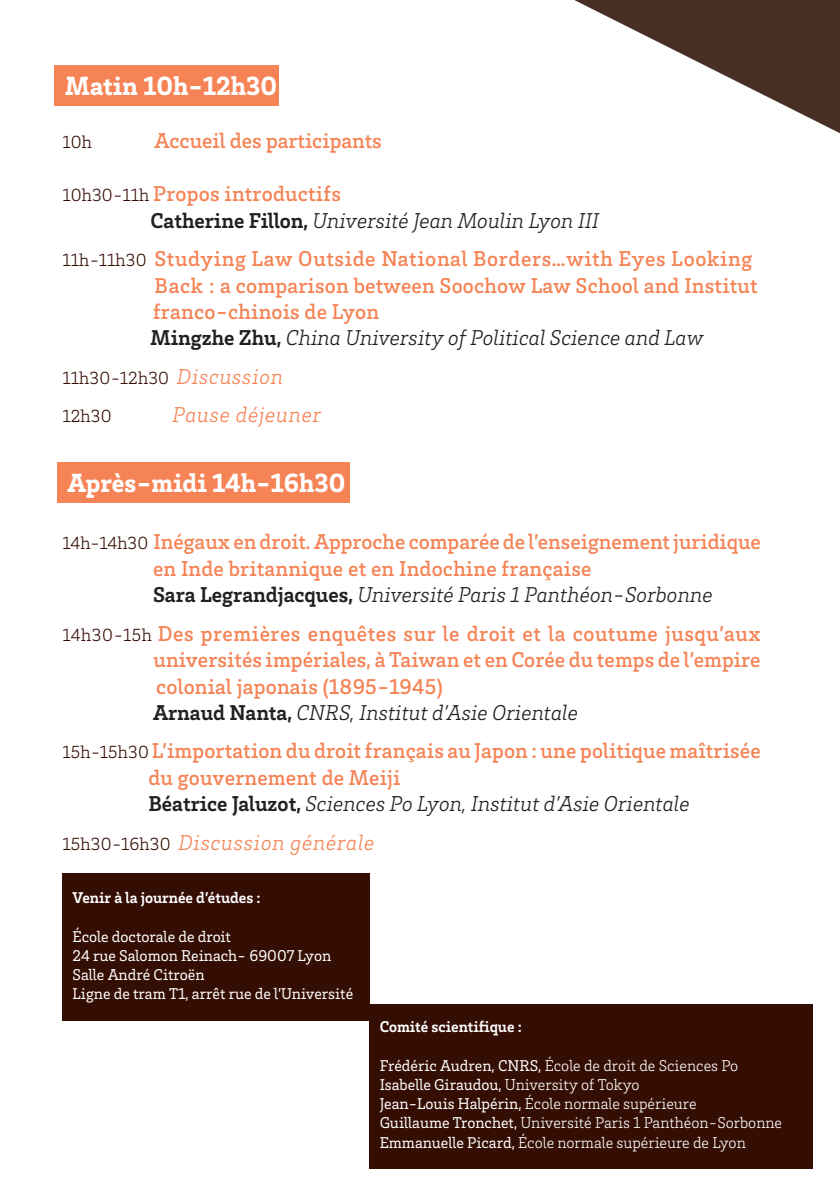
<style>
.page{position:relative;width:840px;height:1191px;background:#fff}
.page>*{position:absolute;margin:0;border:0;box-sizing:border-box;transform-origin:0 0}
.t1{font:900 27px "Brix Slab";color:#fff}
.t2{font:500 22px/26.4px "Brix Slab";letter-spacing:.01em;color:#f58355}
.t3{font:italic 300 22px/26.4px "Brix Slab";color:#231f20}
.t4{font:italic 300 22px "Brix Slab";letter-spacing:.03em;color:#f58355}
.t5{font:300 18px/38.4px "Brix Slab";letter-spacing:.01em;color:#340d03}
.t6{font:300 16px/19.2px "Brix Slab";color:#fff}
.t7{font:16px/19.2px "Brix Slab";color:#fff}
.t8{font:700 16px "Brix Slab";color:#fff}
.s1{font-style:normal;font-size:18px;color:#340d03}
.s2{font-weight:500;font-style:normal;color:#f58355}
.s3{font-weight:700;font-style:normal}
.s4{font-weight:300;font-size:18px;color:#340d03}
.s5{font-weight:700;color:#231f20}
.s6{font-weight:300;font-style:italic;color:#231f20}
.s7{font-style:italic;font-size:22px;color:#f58355}
.s8{font-weight:400}
</style>
<div class="page">
<svg style="left:574px;top:0;width:265px;height:133px"></svg>
<div style="left:54px;top:65px;width:225px;height:40px;background:#f58355"></div>
<div style="left:57px;top:462px;width:292px;height:41px;background:#f58355"></div>
<div style="left:62px;top:873px;width:308px;height:147px;background:#340d03"></div>
<div style="left:369px;top:1003px;width:443px;height:165px;background:#340d03"></div>
<p class="t1" style="left:65px;top:68px;width:213px">Matin 10h-12h30</p>
<p class="t5" style="left:62px;top:123px;width:31px">10h</p>
<p class="t2" style="left:154px;top:127px;width:229px">Accueil des participants</p>
<p class="t3" style="left:150px;top:179px;width:450px;text-indent:-88px"><span class="s1">10h30-11h</span> <span class="s2">Propos introductifs<br></span><span class="s3">Catherine Fillon,</span> Université Jean Moulin Lyon III</p>
<p class="t2" style="left:150px;top:244px;width:608px;text-indent:-88px"><span class="s4">11h-11h30</span> Studying Law Outside National Borders…with Eyes Looking Back : a comparison between Soochow Law School and Institut franco-chinois de Lyon<br><span class="s5">Mingzhe Zhu,</span> <span class="s6">China University of Political Science and Law</span></p>
<p class="t5" style="left:62px;top:358px;width:222px">11h30-12h30 <span class="s7">Discussion<br></span>12h30</p>
<p class="t4" style="left:172px;top:400px;width:150px">Pause déjeuner</p>
<p class="t1" style="left:67px;top:465px;width:279px">Après-midi 14h-16h30</p>
<p class="t2" style="left:153px;top:528px;width:609px;text-indent:-90px"><span class="s4">14h-14h30</span> Inégaux en droit. Approche comparée de l’enseignement juridique en Inde britannique et en Indochine française<br><span class="s5">Sara Legrandjacques,</span> <span class="s6">Université Paris 1 Panthéon-Sorbonne</span></p>
<p class="t2" style="left:153px;top:619px;width:609px;text-indent:-90px"><span class="s4">14h30-15h</span> Des premières enquêtes sur le droit et la coutume jusqu’aux universités impériales, à Taiwan et en Corée du temps de l’empire colonial japonais (1895-1945)<br><span class="s5">Arnaud Nanta,</span> <span class="s6">CNRS, Institut d’Asie Orientale</span></p>
<p class="t2" style="left:148px;top:736px;width:613px;text-indent:-86px"><span class="s4">15h-15h30</span> L’importation du droit français au Japon : une politique maîtrisée du gouvernement de Meiji<br><span class="s5">Béatrice Jaluzot,</span> <span class="s6">Sciences Po Lyon, Institut d’Asie Orientale</span></p>
<p class="t4" style="left:62px;top:827px;width:313px"><span class="s1">15h30-16h30</span> Discussion générale</p>
<p class="t8" style="left:72px;top:887px;width:189px">Venir à la journée d’études :</p>
<p class="t7" style="left:72px;top:926px;width:282px">École doctorale de droit<br>24 rue Salomon Reinach- 69007 Lyon<br>Salle André Citroën<br>Ligne de tram T1, arrêt rue de l’Université</p>
<p class="t8" style="left:379px;top:1016px;width:144px">Comité scientifique :</p>
<p class="t6" style="left:379px;top:1055px;width:404px"><span class="s8">Frédéric Audren, CNRS,</span> École de droit de Sciences Po <span class="s8">Isabelle Giraudou,</span> University of Tokyo<br><span class="s8">Jean-Louis Halpérin,</span> École normale supérieure<br><span class="s8">Guillaume Tronchet,</span> Université Paris 1 Panthéon-Sorbonne <span class="s8">Emmanuelle Picard,</span> École normale supérieure de Lyon</p>
</div>
